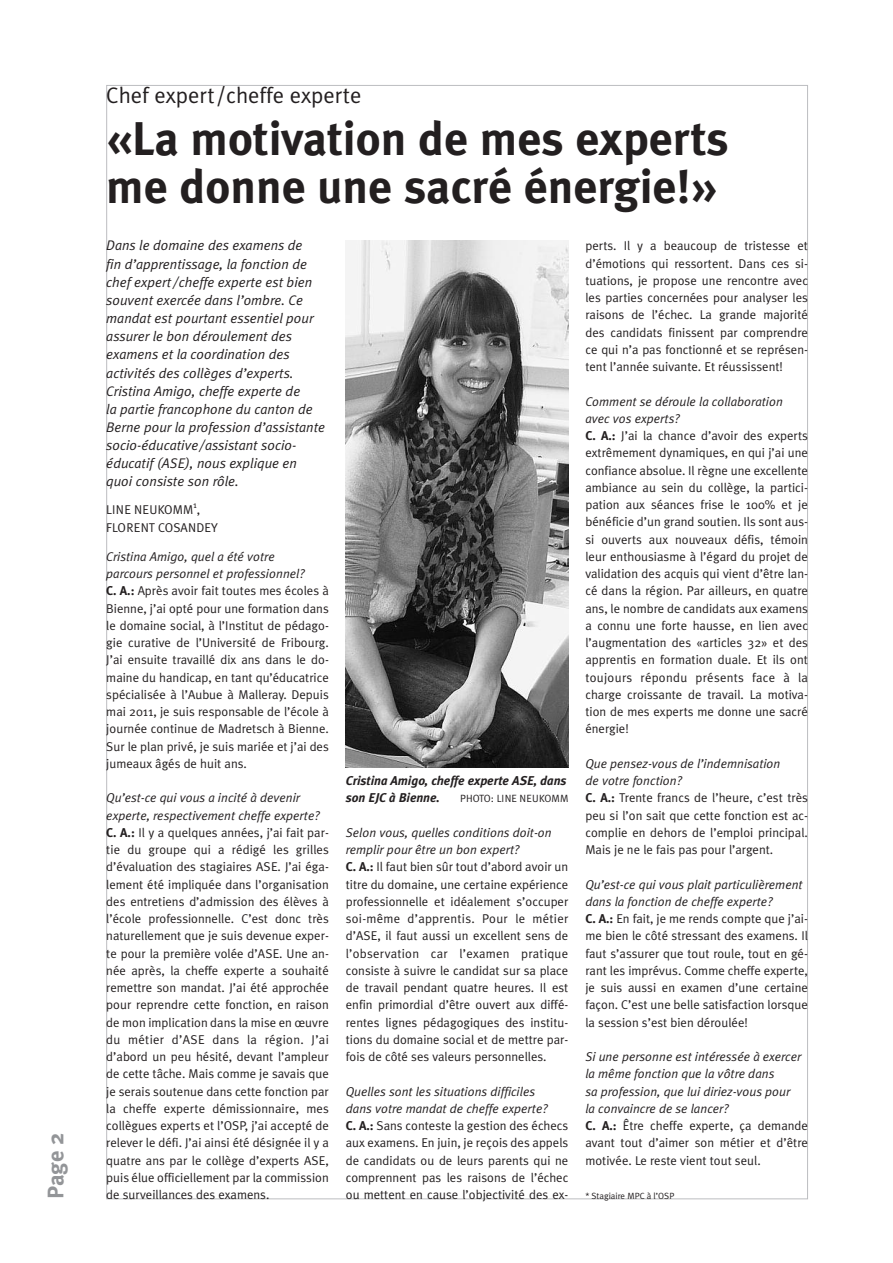
<style>
.page{position:relative;width:893px;height:1263px;background:#fff}
.page>*{position:absolute;margin:0;border:0;box-sizing:border-box;transform-origin:0 0}
.t1{font:700 47.25px/48px "Meta Plus";color:#231f20}
.t2{font:22.5px "Meta Plus Normal";color:#231f20}
.t3{font:700 22.5px "Meta Plus";color:#939598}
.t4{font:italic 13.95px/18.1px "Meta Plus Normal";color:#231f20}
.t5{font:12.75px/17.2px "Meta Plus Normal";color:#231f20}
.t6{font:italic 12.75px/17.2px "Meta Plus Normal";color:#231f20}
.t7{font:italic 700 12.75px/17.2px "Meta Plus";letter-spacing:-.005em;color:#231f20}
.t8{font:12.75px "Meta Plus Normal";letter-spacing:.025em;color:#231f20}
.t9{font:10.5px "Meta Plus Normal";color:#231f20}
.t10{font:9px "Meta Plus Normal";color:#231f20}
.s1{font-style:italic}
.s2{font-family:"Meta Plus";font-weight:700}
.s3{font-family:"Meta Plus";font-weight:700;font-style:normal}
.s4{font-style:normal}
</style>
<div class="page">
<img style="left:346px;top:241px;width:222px;height:527px">
<h2 class="t3" style="left:43px;top:1199px;width:67px;rotate:-90deg">Page 2</h2>
<h2 class="t2" style="left:106px;top:82px;width:257px">Chef expert/cheffe experte</h2>
<h1 class="t1" style="left:106px;top:115px;width:624px">«La motivation de mes experts me donne une sacré énergie!»</h1>
<p class="t5" style="left:585px;top:237px;width:224px;text-align:justify">perts. Il y a beaucoup de tristesse et d’émotions qui ressortent. Dans ces si&shy;tuations, je propose une rencontre avec les parties concernées pour analyser les raisons de l’échec. La grande majorité des candidats finissent par comprendre ce qui n’a pas fonctionné et se représen&shy;tent l’année suivante. Et réussissent!</p>
<p class="t5" style="left:585px;top:393px;width:224px"><span class="s1">Comment se déroule la collaboration avec vos experts?<br></span><span class="s2">C. A.:</span> J’ai la chance d’avoir des experts extrêmement dynamiques, en qui j’ai une confiance absolue. Il règne une excellente ambiance au sein du collège, la partici&shy;pation aux séances frise le 100% et je bénéficie d’un grand soutien. Ils sont aus&shy;si ouverts aux nouveaux défis, témoin leur enthousiasme à l’égard du projet de validation des acquis qui vient d’être lan&shy;cé dans la région. Par ailleurs, en quatre ans, le nombre de candidats aux examens a connu une forte hausse, en lien avec l’augmentation des «articles 32» et des apprentis en formation duale. Et ils ont toujours répondu présents face à la charge croissante de travail. La motiva&shy;tion de mes experts me donne une sacré énergie!</p>
<p class="t5" style="left:585px;top:755px;width:224px"><span class="s1">Que pensez-vous de l’indemnisation<br>de votre fonction?<br></span><span class="s2">C. A.:</span> Trente francs de l’heure, c’est très peu si l’on sait que cette fonction est ac&shy;complie en dehors de l’emploi principal.<br>Mais je ne le fais pas pour l’argent.</p>
<p class="t5" style="left:585px;top:876px;width:224px"><span class="s1">Qu’est-ce qui vous plait particulièrement dans la fonction de cheffe experte?<br></span><span class="s2">C. A.:</span> En fait, je me rends compte que j’ai&shy;me bien le côté stressant des examens. Il faut s’assurer que tout roule, tout en gé&shy;rant les imprévus. Comme cheffe experte, je suis aussi en examen d’une certaine façon. C’est une belle satisfaction lorsque la session s’est bien déroulée!</p>
<p class="t6" style="left:585px;top:1048px;width:224px">Si une personne est intéressée à exercer la même fonction que la vôtre dans<br>sa profession, que lui diriez-vous pour<br>la convaincre de se lancer?<br><span class="s3">C. A.:</span> <span class="s4">Être cheffe experte, ça demande avant tout d’aimer son métier et d’être motivée. Le reste vient tout seul.</span></p>
<p class="t10" style="left:585px;top:1191px;width:90px">* Stagiaire MPC à l’OSP</p>
<p class="t4" style="left:106px;top:237px;width:220px">Dans le domaine des examens de<br>fin d’apprentissage, la fonction de chef expert/ cheffe experte est bien souvent exercée dans l’ombre. Ce mandat est pourtant essentiel pour assurer le bon déroulement des examens et la coordination des activités des collèges d’experts.<br>Cristina Amigo, cheffe experte de<br>la partie francophone du canton de Berne pour la profession d’assistante socio-éducative/ assistant socio&shy;éducatif (ASE), nous explique en quoi consiste son rôle.</p>
<p class="t8" style="left:106px;top:502px;width:96px">LINE NEUKOMM ,</p>
<p class="t10" style="left:193px;top:500px;width:5px">1</p>
<p class="t5" style="left:106px;top:519px;width:113px">FLORENT COSANDEY</p>
<p class="t5" style="left:106px;top:548px;width:224px"><span class="s1">Cristina Amigo, quel a été votre<br>parcours personnel et professionnel?<br></span><span class="s2">C. A.:</span> Après avoir fait toutes mes écoles à Bienne, j’ai opté pour une formation dans le domaine social, à l’Institut de pédago&shy;gie curative de l’Université de Fribourg.<br>J’ai ensuite travaillé dix ans dans le do&shy;maine du handicap, en tant qu’éducatrice spécialisée à l’Aubue à Malleray. Depuis mai 2011, je suis responsable de l’école à journée continue de Madretsch à Bienne.<br>Sur le plan privé, je suis mariée et j’ai des jumeaux âgés de huit ans.</p>
<p class="t5" style="left:106px;top:789px;width:224px"><span class="s1">Qu’est-ce qui vous a incité à devenir experte, respectivement cheffe experte?<br></span><span class="s2">C. A.:</span> Il y a quelques années, j’ai fait par&shy;tie du groupe qui a rédigé les grilles d’évaluation des stagiaires ASE. J’ai éga&shy;lement été impliquée dans l’organisation des entretiens d’admission des élèves à l’école professionnelle. C’est donc très naturellement que je suis devenue exper&shy;te pour la première volée d’ASE. Une an&shy;née après, la cheffe experte a souhaité remettre son mandat. J’ai été approchée pour reprendre cette fonction, en raison de mon implication dans la mise en œuvre du métier d’ASE dans la région. J’ai d’abord un peu hésité, devant l’ampleur de cette tâche. Mais comme je savais que je serais soutenue dans cette fonction par la cheffe experte démissionnaire, mes collègues experts et l’OSP, j’ai accepté de relever le défi. J’ai ainsi été désignée il y a quatre ans par le collège d’experts ASE, puis élue officiellement par la commission de surveillances des examens.</p>
<p class="t7" style="left:346px;top:772px;width:222px">Cristina Amigo, cheffe experte ASE, dans son EJC à Bienne.</p>
<p class="t9" style="left:460px;top:793px;width:110px">PHOTO: LINE NEUKOMM</p>
<p class="t5" style="left:346px;top:824px;width:224px"><span class="s1">Selon vous, quelles conditions doit-on remplir pour être un bon expert?<br></span><span class="s2">C. A.:</span> Il faut bien sûr tout d’abord avoir un titre du domaine, une certaine expérience professionnelle et idéalement s’occuper soi-même d’apprentis. Pour le métier d’ASE, il faut aussi un excellent sens de l’observation car l’examen pratique consiste à suivre le candidat sur sa place de travail pendant quatre heures. Il est enfin primordial d’être ouvert aux diffé&shy;rentes lignes pédagogiques des institu&shy;tions du domaine social et de mettre par&shy;fois de côté ses valeurs personnelles.</p>
<p class="t5" style="left:346px;top:1083px;width:224px"><span class="s1">Quelles sont les situations difficiles<br>dans votre mandat de cheffe experte?<br></span><span class="s2">C. A.:</span> Sans conteste la gestion des échecs aux examens. En juin, je reçois des appels de candidats ou de leurs parents qui ne comprennent pas les raisons de l’échec ou mettent en cause l’objectivité des ex-</p>
</div>
